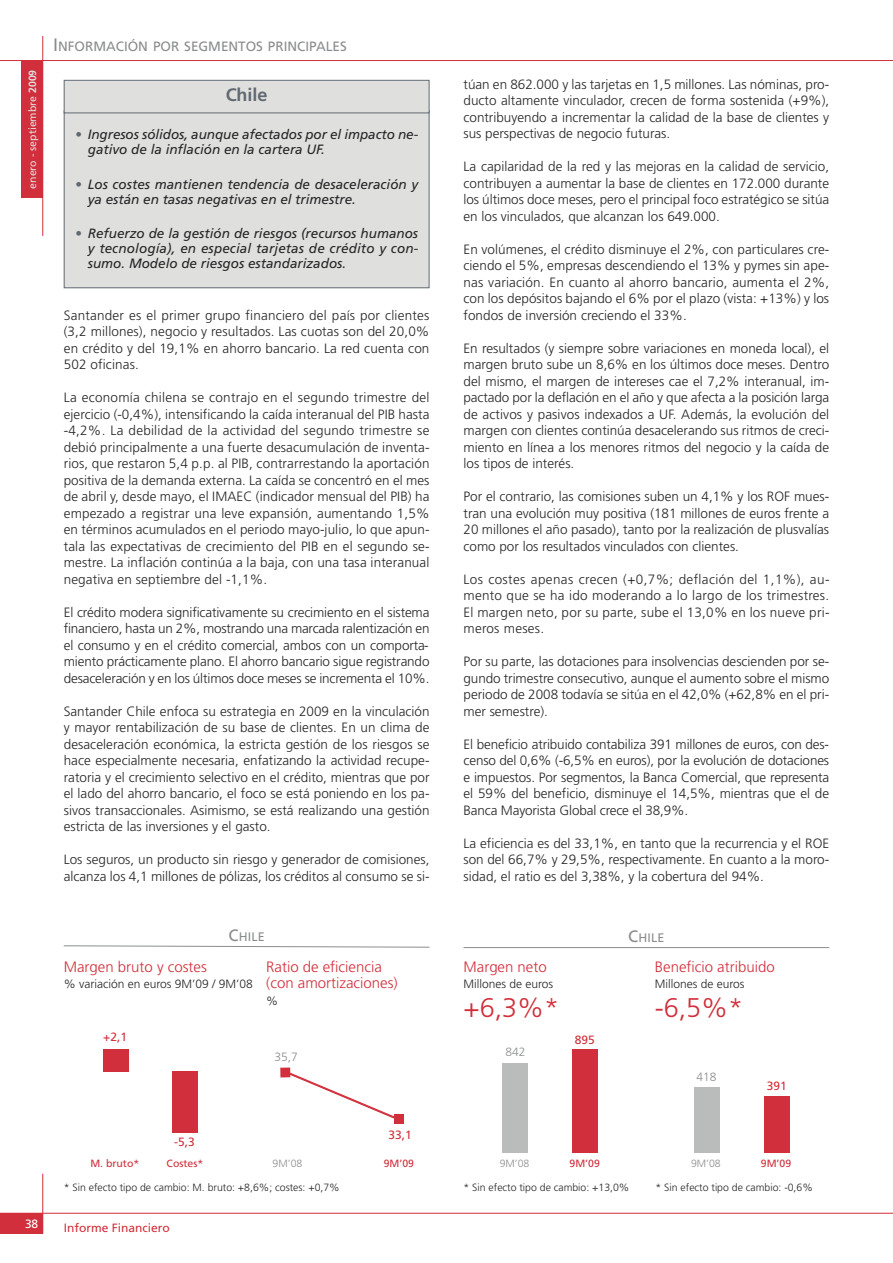
<style>
.page{position:relative;width:893px;height:1263px;background:#fff}
.page>*{position:absolute;margin:0;border:0;box-sizing:border-box;transform-origin:0 0}
.t1{font:300 27px "Frutiger";color:#d12f3b}
.t2{font:700 18px "Frutiger";color:#616971}
.t3{font:300 15px/16.5px "Frutiger";color:#d12f3b}
.t4{font:300 13.5px/16.5px "Frutiger";color:#272627;text-align:justify}
.t5{font:italic 13.5px/15px "Frutiger";color:#272627}
.t6{font:13.5px "Frutiger";color:#8a8c8e}
.t7{font:12.45px "Frutiger";color:#8a8c8e}
.t8{font:12.3px "Frutiger";color:#8a8c8e}
.t9{font:300 12px "Frutiger";color:#272627}
.t10{font:12px "Frutiger";color:#d12f3b}
.t11{font:300 12px "Frutiger";color:#8a8c8e}
.t12{font:12px "Frutiger";color:#fff}
.t13{font:300 10.5px "Frutiger";color:#272627}
.t14{font:10.5px "Frutiger";color:#d12f3b}
.t15{font:10.5px "Frutiger";color:#dfe0de}
.t16{font:300 10.5px "Frutiger";color:#8a8c8e}
.s1{font-weight:700}
.s2{font-size:18px}
.s3{color:#616971}
.s4{font-size:16.5px}
</style>
<div class="page">
<hr style="left:43px;top:36px;width:1px;height:200px;background:#d12f3b">
<hr style="left:43px;top:1174px;width:1px;height:60px;background:#d12f3b">
<hr style="left:0;top:60px;width:893px;height:1px;background:#d12f3b">
<hr style="left:0;top:1213px;width:893px;height:1px;background:#d12f3b">
<div style="left:21px;top:61px;width:22px;height:137px;background:#d12f3b"></div>
<div style="left:0;top:1213px;width:43px;height:21px;background:#d12f3b"></div>
<div style="left:103px;top:1049px;width:25px;height:22px;background:#d12f3b"></div>
<div style="left:173px;top:1071px;width:25px;height:62px;background:#d12f3b"></div>
<div style="left:503px;top:1063px;width:25px;height:89px;background:#babcbc"></div>
<div style="left:572px;top:1050px;width:26px;height:103px;background:#d12f3b"></div>
<div style="left:694px;top:1087px;width:25px;height:65px;background:#babcbc"></div>
<div style="left:764px;top:1096px;width:25px;height:57px;background:#d12f3b"></div>
<svg style="left:284px;top:1071px;width:110px;height:48px"></svg>
<div style="left:394px;top:1114px;width:10px;height:10px;background:#d12f3b"></div>
<div style="left:280px;top:1067px;width:10px;height:10px;background:#d12f3b"></div>
<hr style="left:463px;top:947px;width:366px;height:1px;background:#8a8c8e">
<svg style="left:63px;top:945px;width:367px;height:3px"></svg>
<div style="left:65px;top:111px;width:364px;height:176px;background:#dfe0de"></div>
<div style="left:64px;top:111px;width:365px;height:177px;border:1px solid #616971"></div>
<div style="left:65px;top:81px;width:364px;height:32px;background:#dfe0de"></div>
<div style="left:64px;top:80px;width:365px;height:33px;border:1px solid #616971"></div>
<p class="t15" style="left:28px;top:189px;width:120px;rotate:-90deg">enero - septiembre <span class="s1">2009</span></p>
<p class="t6" style="left:53px;top:41px;width:295px"><span class="s2">I</span>NFORMACIÓN POR SEGMENTOS PRINCIPALES</p>
<h2 class="t2" style="left:226px;top:88px;width:43px">Chile</h2>
<p class="t5" style="left:88px;top:128px;width:332px;text-indent:-13px"><span class="s3">•</span> Ingresos sólidos, aunque afectados por el impacto ne&shy;gativo de la inflación en la cartera UF.</p>
<p class="t5" style="left:88px;top:177px;width:332px;text-indent:-13px"><span class="s3">•</span> Los costes mantienen tendencia de desaceleración y ya están en tasas negativas en el trimestre.</p>
<p class="t5" style="left:88px;top:227px;width:332px;text-align:justify;text-indent:-13px"><span class="s3">•</span> Refuerzo de la gestión de riesgos (recursos humanos y tecnología), en especial tarjetas de crédito y con&shy;sumo. Modelo de riesgos estandarizados.</p>
<p class="t4" style="left:64px;top:308px;width:367px">Santander es el primer grupo financiero del país por clientes (3,2 millones), negocio y resultados. Las cuotas son del 20,0% en crédito y del 19,1% en ahorro bancario. La red cuenta con 502 oficinas.</p>
<p class="t4" style="left:64px;top:390px;width:367px">La economía chilena se contrajo en el segundo trimestre del ejercicio (-0,4%), intensificando la caída interanual del PIB hasta -4,2%. La debilidad de la actividad del segundo trimestre se debió principalmente a una fuerte desacumulación de inventa&shy;rios, que restaron 5,4 p.p. al PIB, contrarrestando la aportación positiva de la demanda externa. La caída se concentró en el mes de abril y, desde mayo, el IMAEC (indicador mensual del PIB) ha empezado a registrar una leve expansión, aumentando 1,5% en términos acumulados en el periodo mayo-julio, lo que apun&shy;tala las expectativas de crecimiento del PIB en el segundo se&shy;mestre. La inflación continúa a la baja, con una tasa interanual negativa en septiembre del -1,1%.</p>
<p class="t4" style="left:64px;top:605px;width:367px">El crédito modera significativamente su crecimiento en el sistema financiero, hasta un 2%, mostrando una marcada ralentización en el consumo y en el crédito comercial, ambos con un comporta&shy;miento prácticamente plano. El ahorro bancario sigue registrando desaceleración y en los últimos doce meses se incrementa el 10%.</p>
<p class="t4" style="left:64px;top:704px;width:367px">Santander Chile enfoca su estrategia en 2009 en la vinculación y mayor rentabilización de su base de clientes. En un clima de desaceleración económica, la estricta gestión de los riesgos se hace especialmente necesaria, enfatizando la actividad recupe&shy;ratoria y el crecimiento selectivo en el crédito, mientras que por el lado del ahorro bancario, el foco se está poniendo en los pa&shy;sivos transaccionales. Asimismo, se está realizando una gestión estricta de las inversiones y el gasto.</p>
<p class="t4" style="left:64px;top:852px;width:367px">Los seguros, un producto sin riesgo y generador de comisiones, alcanza los 4,1 millones de pólizas, los créditos al consumo se si-</p>
<p class="t4" style="left:463px;top:77px;width:367px">túan en 862.000 y las tarjetas en 1,5 millones. Las nóminas, pro&shy;ducto altamente vinculador, crecen de forma sostenida (+9%), contribuyendo a incrementar la calidad de la base de clientes y sus perspectivas de negocio futuras.</p>
<p class="t4" style="left:463px;top:159px;width:367px">La capilaridad de la red y las mejoras en la calidad de servicio, contribuyen a aumentar la base de clientes en 172.000 durante los últimos doce meses, pero el principal foco estratégico se sitúa en los vinculados, que alcanzan los 649.000.</p>
<p class="t4" style="left:463px;top:242px;width:367px">En volúmenes, el crédito disminuye el 2%, con particulares cre&shy;ciendo el 5%, empresas descendiendo el 13% y pymes sin ape&shy;nas variación. En cuanto al ahorro bancario, aumenta el 2%, con los depósitos bajando el 6% por el plazo (vista: +13%) y los fondos de inversión creciendo el 33%.</p>
<p class="t4" style="left:463px;top:341px;width:367px">En resultados (y siempre sobre variaciones en moneda local), el margen bruto sube un 8,6% en los últimos doce meses. Dentro del mismo, el margen de intereses cae el 7,2% interanual, im&shy;pactado por la deflación en el año y que afecta a la posición larga de activos y pasivos indexados a UF. Además, la evolución del margen con clientes continúa desacelerando sus ritmos de creci&shy;miento en línea a los menores ritmos del negocio y la caída de los tipos de interés.</p>
<p class="t4" style="left:463px;top:489px;width:367px">Por el contrario, las comisiones suben un 4,1% y los ROF mues&shy;tran una evolución muy positiva (181 millones de euros frente a 20 millones el año pasado), tanto por la realización de plusvalías como por los resultados vinculados con clientes.</p>
<p class="t4" style="left:463px;top:572px;width:367px">Los costes apenas crecen (+0,7%; deflación del 1,1%), au&shy;mento que se ha ido moderando a lo largo de los trimestres.<br>El margen neto, por su parte, sube el 13,0% en los nueve pri&shy;meros meses.</p>
<p class="t4" style="left:463px;top:654px;width:367px">Por su parte, las dotaciones para insolvencias descienden por se&shy;gundo trimestre consecutivo, aunque el aumento sobre el mismo periodo de 2008 todavía se sitúa en el 42,0% (+62,8% en el pri&shy;mer semestre).</p>
<p class="t4" style="left:463px;top:737px;width:367px">El beneficio atribuido contabiliza 391 millones de euros, con des&shy;censo del 0,6% (-6,5% en euros), por la evolución de dotaciones e impuestos. Por segmentos, la Banca Comercial, que representa el 59% del beneficio, disminuye el 14,5%, mientras que el de Banca Mayorista Global crece el 38,9%.</p>
<p class="t4" style="left:463px;top:836px;width:367px">La eficiencia es del 33,1%, en tanto que la recurrencia y el ROE son del 66,7% y 29,5%, respectivamente. En cuanto a la moro&shy;sidad, el ratio es del 3,38%, y la cobertura del 94%.</p>
<p class="t12" style="left:25px;top:1219px;width:15px">38</p>
<p class="t7" style="left:229px;top:932px;width:38px"><span class="s4">C</span>HILE</p>
<p class="t8" style="left:628px;top:933px;width:38px"><span class="s4">C</span>HILE</p>
<p class="t3" style="left:64px;top:959px;width:145px">Margen bruto y costes</p>
<p class="t9" style="left:64px;top:979px;width:190px">% variación en euros 9M’09 / 9M’08</p>
<p class="t3" style="left:266px;top:959px;width:133px">Ratio de eficiencia (con amortizaciones)</p>
<p class="t9" style="left:266px;top:996px;width:13px">%</p>
<p class="t3" style="left:463px;top:959px;width:85px">Margen neto</p>
<p class="t9" style="left:463px;top:979px;width:91px">Millones de euros</p>
<h1 class="t1" style="left:463px;top:996px;width:97px">+6,3%*</h1>
<p class="t3" style="left:655px;top:959px;width:121px">Beneficio atribuido</p>
<p class="t9" style="left:655px;top:979px;width:91px">Millones de euros</p>
<h1 class="t1" style="left:655px;top:996px;width:90px">-6,5%*</h1>
<p class="t10" style="left:103px;top:1032px;width:25px">+2,1</p>
<p class="t10" style="left:575px;top:1035px;width:21px">895</p>
<p class="t11" style="left:274px;top:1052px;width:25px">35,7</p>
<p class="t11" style="left:505px;top:1047px;width:21px">842</p>
<p class="t11" style="left:697px;top:1072px;width:21px">418</p>
<p class="t10" style="left:767px;top:1081px;width:21px">391</p>
<p class="t10" style="left:174px;top:1136px;width:22px">-5,3</p>
<p class="t10" style="left:388px;top:1130px;width:25px">33,1</p>
<p class="t14" style="left:90px;top:1159px;width:50px">M. bruto*</p>
<p class="t14" style="left:167px;top:1159px;width:38px">Costes*</p>
<p class="t16" style="left:273px;top:1159px;width:31px">9M’08</p>
<p class="t14" style="left:384px;top:1159px;width:32px">9M’09</p>
<p class="t16" style="left:500px;top:1159px;width:31px">9M’08</p>
<p class="t14" style="left:570px;top:1159px;width:32px">9M’09</p>
<p class="t16" style="left:691px;top:1159px;width:31px">9M’08</p>
<p class="t14" style="left:761px;top:1159px;width:32px">9M’09</p>
<p class="t13" style="left:64px;top:1183px;width:277px">* Sin efecto tipo de cambio: M. bruto: +8,6%; costes: +0,7%</p>
<p class="t13" style="left:464px;top:1183px;width:167px">* Sin efecto tipo de cambio: +13,0%</p>
<p class="t13" style="left:656px;top:1183px;width:159px">* Sin efecto tipo de cambio: -0,6%</p>
<p class="t10" style="left:64px;top:1223px;width:107px">Informe Financiero</p>
</div>
